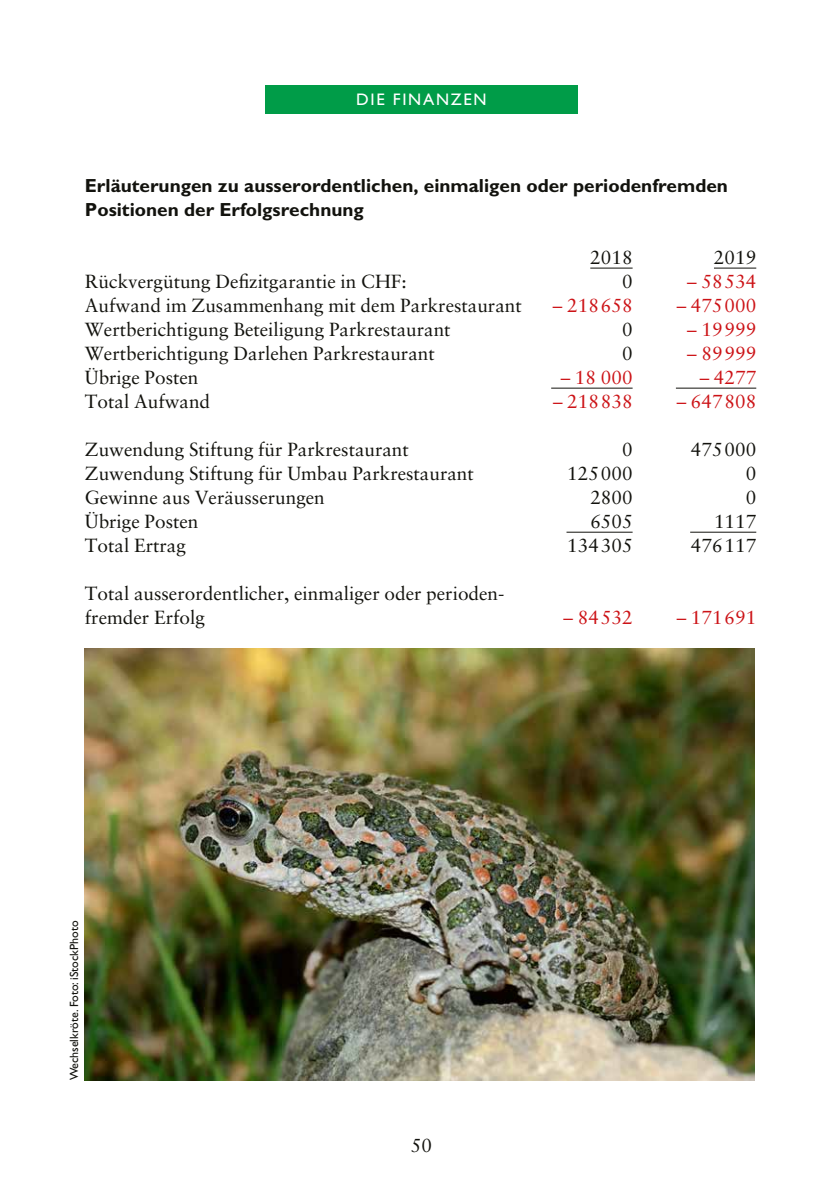
<style>
.page{position:relative;width:840px;height:1191px;background:#fff}
.page>*{position:absolute;margin:0;border:0;box-sizing:border-box;transform-origin:0 0}
.t1{font:19px/24px "Sabon LT Std";color:#12120d}
.t2{font:700 19px/24px "Gill Sans Std";color:#12120d}
.t3{font:19px "Sabon LT Std";color:#cc1216}
.t4{font:16.8px "Gill Sans Std";letter-spacing:.1em;color:#fff}
.t5{font:12px "Gill Sans Std";color:#12120d}
</style>
<div class="page">
<div style="left:265px;top:85px;width:312px;height:28px;background:#009c48"></div>
<hr style="left:590px;top:267px;width:42px;height:1px;background:#12120d">
<hr style="left:713px;top:267px;width:42px;height:1px;background:#12120d">
<hr style="left:551px;top:387px;width:81px;height:1px;background:#12120d">
<hr style="left:675px;top:387px;width:80px;height:1px;background:#12120d">
<hr style="left:566px;top:531px;width:66px;height:1px;background:#12120d">
<hr style="left:689px;top:531px;width:66px;height:1px;background:#12120d">
<img style="left:85px;top:648px;width:669px;height:432px">
<p class="t4" style="left:356px;top:90px;width:132px">DIE FINANZEN</p>
<p class="t2" style="left:85px;top:174px;width:644px">Erläuterungen zu ausserordentlichen, einmaligen oder periodenfremden<br>Positionen der Erfolgsrechnung</p>
<p class="t1" style="left:590px;top:245px;width:44px">2018</p>
<p class="t1" style="left:713px;top:245px;width:44px">2019</p>
<p class="t1" style="left:85px;top:269px;width:323px">Rückvergütung Defizitgarantie in CHF:</p>
<p class="t1" style="left:621px;top:269px;width:12px">0</p>
<p class="t3" style="left:686px;top:270px;width:70px">– 58534</p>
<p class="t1" style="left:85px;top:293px;width:438px">Aufwand im Zusammenhang mit dem Parkrestaurant</p>
<p class="t3" style="left:552px;top:294px;width:81px">– 218658</p>
<p class="t3" style="left:676px;top:294px;width:81px">– 475000</p>
<p class="t1" style="left:85px;top:317px;width:367px">Wertberichtigung Beteiligung Parkrestaurant</p>
<p class="t1" style="left:621px;top:317px;width:12px">0</p>
<p class="t3" style="left:686px;top:318px;width:70px">– 19999</p>
<p class="t1" style="left:85px;top:341px;width:351px">Wertberichtigung Darlehen Parkrestaurant</p>
<p class="t1" style="left:621px;top:341px;width:12px">0</p>
<p class="t3" style="left:686px;top:342px;width:70px">– 89999</p>
<p class="t1" style="left:85px;top:365px;width:115px">Übrige Posten</p>
<p class="t3" style="left:560px;top:366px;width:73px">– 18 000</p>
<p class="t3" style="left:699px;top:366px;width:58px">– 4277</p>
<p class="t1" style="left:85px;top:389px;width:127px">Total Aufwand</p>
<p class="t3" style="left:552px;top:390px;width:81px">– 218838</p>
<p class="t3" style="left:676px;top:390px;width:81px">– 647808</p>
<p class="t1" style="left:85px;top:437px;width:325px">Zuwendung Stiftung für Parkrestaurant</p>
<p class="t1" style="left:621px;top:437px;width:12px">0</p>
<p class="t1" style="left:690px;top:437px;width:67px">475000</p>
<p class="t1" style="left:85px;top:461px;width:390px">Zuwendung Stiftung für Umbau Parkrestaurant</p>
<p class="t1" style="left:567px;top:461px;width:67px">125000</p>
<p class="t1" style="left:745px;top:461px;width:12px">0</p>
<p class="t1" style="left:85px;top:485px;width:241px">Gewinne aus Veräusserungen</p>
<p class="t1" style="left:590px;top:485px;width:44px">2800</p>
<p class="t1" style="left:745px;top:485px;width:12px">0</p>
<p class="t1" style="left:85px;top:509px;width:115px">Übrige Posten</p>
<p class="t1" style="left:590px;top:509px;width:44px">6505</p>
<p class="t1" style="left:713px;top:509px;width:44px">1117</p>
<p class="t1" style="left:85px;top:533px;width:102px">Total Ertrag</p>
<p class="t1" style="left:567px;top:533px;width:67px">134305</p>
<p class="t1" style="left:690px;top:533px;width:67px">476117</p>
<p class="t1" style="left:85px;top:581px;width:421px">Total ausserordentlicher, einmaliger oder perioden&shy;fremder Erfolg</p>
<p class="t3" style="left:563px;top:606px;width:70px">– 84532</p>
<p class="t3" style="left:676px;top:606px;width:81px">– 171691</p>
<p class="t5" style="left:67px;top:1080px;width:161px;rotate:-90deg">Wechselkröte. Foto: iStockPhoto</p>
<p class="t1" style="left:410px;top:1133px;width:23px">50</p>
</div>
